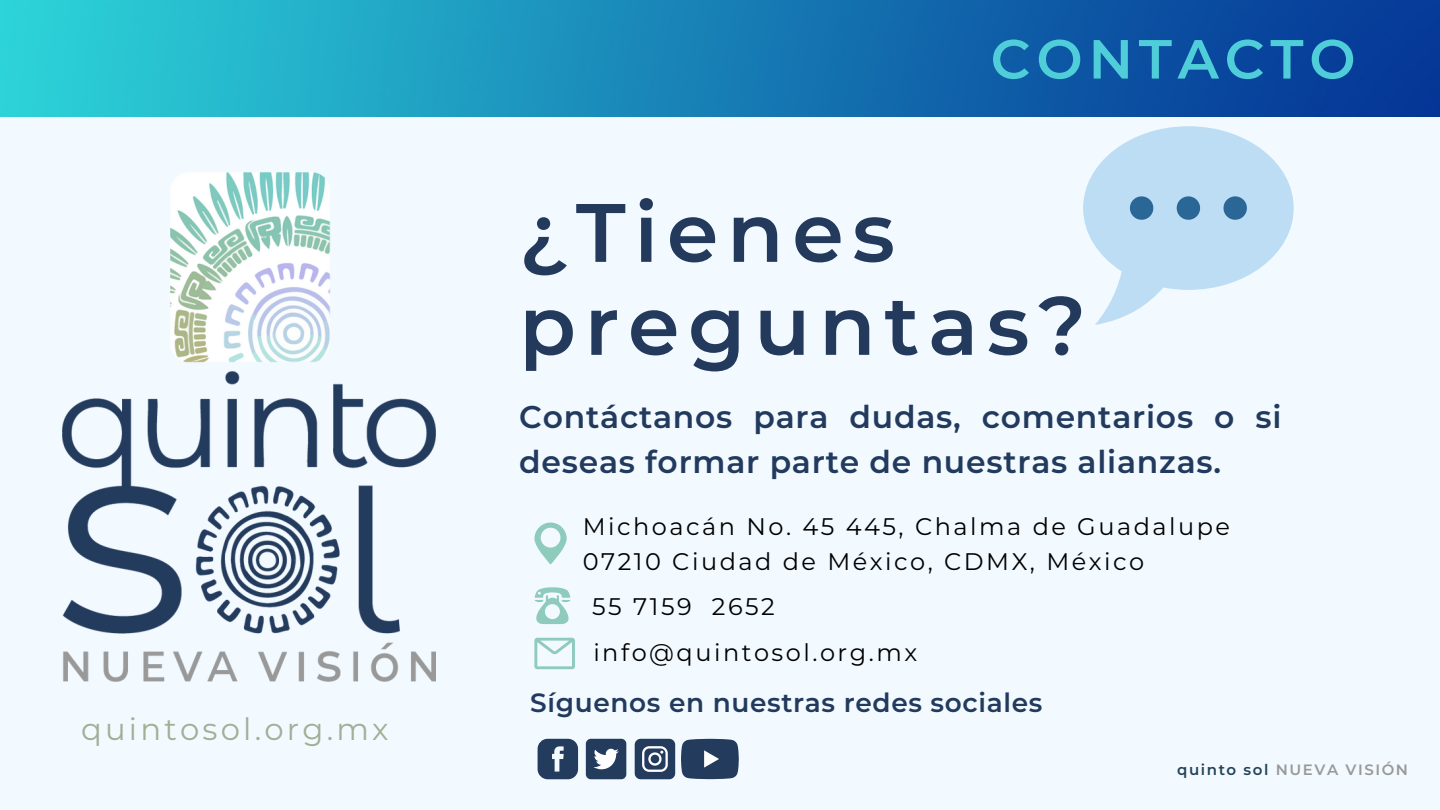
<style>
.page{position:relative;width:1440px;height:810px;background:#f2faff}
.page>*{position:absolute;margin:0;border:0;box-sizing:border-box;transform-origin:0 0}
.t1{font:600 82.6px/93px "Montserrat";letter-spacing:.105em;color:#233a5d}
.t2{font:600 55px "Montserrat";letter-spacing:.105em;color:#4fced9}
.t3{font:600 31.4px/45px "Montserrat";letter-spacing:.025em;color:#223a5d}
.t4{font:30.7px "Montserrat";letter-spacing:.105em;color:#a4ad96}
.t5{font:600 26.4px "Montserrat";letter-spacing:.025em;color:#223a5d}
.t6{font:24px "Montserrat";letter-spacing:.105em;color:#000}
.t7{font:600 15px "Montserrat";letter-spacing:.105em;color:#999}
.s1{color:#244357}
.s2{color:#989898}
</style>
<div class="page">
<img style="left:0;top:0;width:1440px;height:116px">
<img style="left:62px;top:173px;width:374px;height:508px">
<svg style="left:534px;top:523px;width:33px;height:42px"></svg>
<svg style="left:1083px;top:126px;width:211px;height:199px"></svg>
<svg style="left:534px;top:587px;width:37px;height:37px"></svg>
<svg style="left:538px;top:739px;width:40px;height:40px;background:#425875"></svg>
<div style="left:586px;top:739px;width:40px;height:40px;background:#233b5d;border-radius:5px"></div>
<svg style="left:593px;top:749px;width:26px;height:20px"></svg>
<svg style="left:635px;top:739px;width:40px;height:40px;background:#4b5f7b"></svg>
<svg style="left:681px;top:739px;width:58px;height:40px;background:#3b516f"></svg>
<svg style="left:534px;top:638px;width:41px;height:31px"></svg>
<p class="t4" style="left:81px;top:710px;width:309px">quintosol.org.mx</p>
<p class="t2" style="left:991px;top:25px;width:366px">CONTACTO</p>
<p class="t1" style="left:519px;top:186px;width:568px">¿Tienes preguntas?</p>
<p class="t3" style="left:519px;top:394px;width:764px">Contáctanos para dudas, comentarios o si deseas formar parte de nuestras alianzas.</p>
<p class="t6" style="left:583px;top:512px;width:649px">Michoacán No. 45 445, Chalma de Guadalupe</p>
<p class="t6" style="left:583px;top:546px;width:563px">07210 Ciudad de México, CDMX, México</p>
<p class="t6" style="left:592px;top:591px;width:184px">55 7159 2652</p>
<p class="t6" style="left:593px;top:638px;width:325px">info@quintosol.org.mx</p>
<p class="t5" style="left:530px;top:686px;width:514px">Síguenos en nuestras redes sociales</p>
<p class="t7" style="left:1177px;top:761px;width:232px"><span class="s1">quinto sol</span> NUEVA VISIÓ<span class="s2">N</span></p>
</div>
